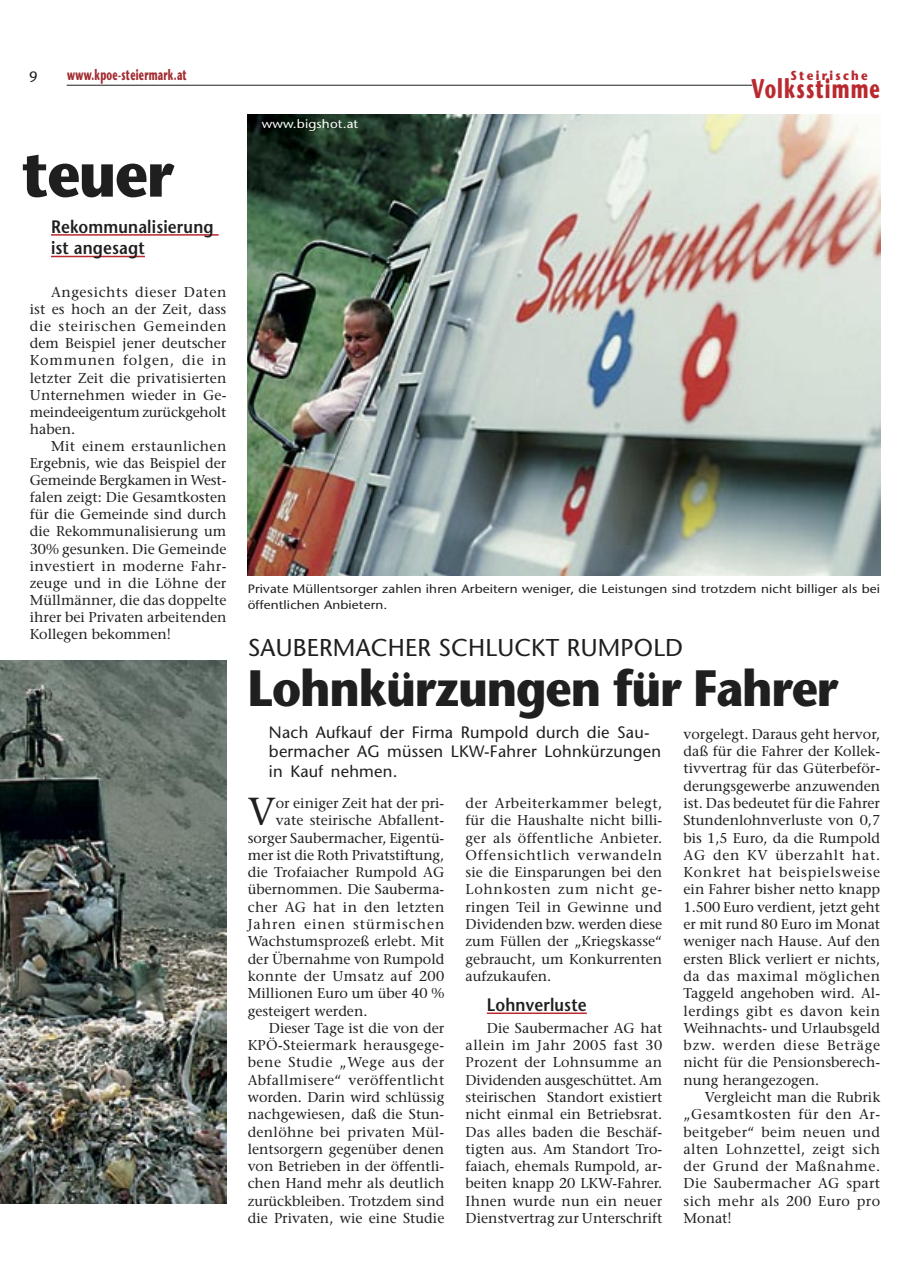
<style>
.page{position:relative;width:910px;height:1276px;background:#fff}
.page>*{position:absolute;margin:0;border:0;box-sizing:border-box;transform-origin:0 0}
.t1{font:700 64.5px "Stone Sans";letter-spacing:-.025em;color:#1f1f1f;scale:.9 1}
.t2{font:700 51px "Stone Sans";letter-spacing:-.025em;color:#1f1f1f;scale:.9 1}
.t3{font:39px "Stone Serif";color:#1f1f1f}
.t4{font:700 27px "Stone Sans";letter-spacing:.06em;color:#b9292f;scale:.67 1}
.t5{font:24.3px "Stone Sans";letter-spacing:.01em;color:#1f1f1f}
.t6{font:600 18px/21.6px "Stone Sans";letter-spacing:.01em;color:#1f1f1f;scale:.9 1}
.t7{font:16.5px/19.8px "Stone Sans";letter-spacing:.015em;color:#1f1f1f}
.t8{font:700 15px "Stone Sans";letter-spacing:.03em;color:#a22b30;scale:.6 1}
.t9{font:15px "Stone Sans";color:#1f1f1f}
.t10{font:14.25px/17.2px "Stone Serif";color:#1f1f1f;text-align:justify}
.t11{font:14.25px "Stone Serif";letter-spacing:.025em;color:#1f1f1f}
.t12{font:14.25px "Stone Serif";letter-spacing:.02em;color:#1f1f1f}
.t13{font:14.25px "Stone Serif";letter-spacing:.065em;color:#1f1f1f}
.t14{font:14.25px "Stone Serif";letter-spacing:.03em;color:#1f1f1f}
.t15{font:14.25px "Stone Serif";letter-spacing:.04em;color:#1f1f1f}
.t16{font:700 12.9px "Stone Sans";letter-spacing:.2em;color:#b9292f;scale:.89 1}
.t17{font:12.15px/16.2px "Stone Sans";letter-spacing:.01em;color:#1f1f1f;scale:1.11 1}
.t18{font:12.15px "Stone Sans";letter-spacing:.01em;color:#fff;scale:1.11 1}
</style>
<div class="page">
<hr style="left:67px;top:85px;width:685px;height:1px;background:#1f1f1f">
<hr style="left:487px;top:1012px;width:100px;height:2px;background:#b9292f">
<img style="left:248px;top:115px;width:632px;height:460px">
<hr style="left:51px;top:234px;width:168px;height:2px;background:#b9292f">
<hr style="left:51px;top:256px;width:94px;height:1px;background:#b9292f">
<img style="left:0;top:661px;width:226px;height:542px">
<p class="t9" style="left:29px;top:67px;width:10px">9</p>
<p class="t8" style="left:67px;top:65px;width:201px">www.kpoe-steiermark.at</p>
<h1 class="t1" style="left:22px;top:133px;width:170px">teuer</h1>
<p class="t6" style="left:51px;top:215px;width:182px">Rekommunalisierung ist angesagt</p>
<p class="t10" style="left:30px;top:283px;width:198px;text-indent:21px">Angesichts dieser Daten ist es hoch an der Zeit, dass die steirischen Gemeinden dem Beispiel jener deutscher Kommunen folgen, die in letzter Zeit die privatisierten Unternehmen wieder in Ge&shy;meindeeigentum zurückgeholt haben.</p>
<p class="t10" style="left:30px;top:437px;width:198px;text-indent:21px">Mit einem erstaunlichen Ergebnis, wie das Beispiel der Gemeinde Bergkamen in West&shy;falen zeigt: Die Gesamtkosten für die Gemeinde sind durch die Rekommunalisierung um 30% gesunken. Die Gemeinde investiert in moderne Fahr&shy;zeuge und in die Löhne der Müllmänner, die das doppelte ihrer bei Privaten arbeitenden Kollegen bekommen!</p>
<p class="t18" style="left:262px;top:117px;width:88px">www.bigshot.at</p>
<p class="t16" style="left:790px;top:67px;width:89px">Steirische</p>
<h3 class="t4" style="left:752px;top:72px;width:193px">Volksstimme</h3>
<p class="t17" style="left:248px;top:580px;width:571px">Private Müllentsorger zahlen ihren Arbeitern weniger, die Leistungen sind trotzdem nicht billiger als bei öffentlichen Anbietern.</p>
<h3 class="t5" style="left:248px;top:632px;width:437px">SAUBERMACHER SCHLUCKT RUMPOLD</h3>
<h2 class="t2" style="left:248px;top:655px;width:657px">Lohnkürzungen für Fahrer</h2>
<p class="t7" style="left:269px;top:722px;width:394px">Nach Aufkauf der Firma Rumpold durch die Sau&shy;bermacher AG müssen LKW-Fahrer Lohnkürzungen in Kauf nehmen.</p>
<h3 class="t3" style="left:248px;top:788px;width:30px">V</h3>
<p class="t10" style="left:276px;top:794px;width:170px">or einiger Zeit hat der pri-</p>
<p class="t10" style="left:276px;top:811px;width:170px">vate steirische Abfallent-</p>
<p class="t10" style="left:248px;top:829px;width:198px">sorger Saubermacher, Eigentü-</p>
<p class="t10" style="left:248px;top:846px;width:198px">mer ist die Roth Privatstiftung,</p>
<p class="t10" style="left:248px;top:863px;width:198px">die Trofaiacher Rumpold AG</p>
<p class="t10" style="left:248px;top:880px;width:198px">übernommen. Die Sauberma-</p>
<p class="t14" style="left:248px;top:898px;width:198px">cher AG hat in den letzten</p>
<p class="t13" style="left:248px;top:915px;width:198px">Jahren einen stürmischen</p>
<p class="t10" style="left:248px;top:932px;width:198px">Wachstumsprozeß erlebt. Mit</p>
<p class="t10" style="left:248px;top:950px;width:198px">der Übernahme von Rumpold</p>
<p class="t11" style="left:248px;top:967px;width:198px">konnte der Umsatz auf 200</p>
<p class="t10" style="left:248px;top:984px;width:198px">Millionen Euro um über 40 %</p>
<p class="t10" style="left:248px;top:1001px;width:121px">gesteigert werden.</p>
<p class="t10" style="left:269px;top:1019px;width:177px">Dieser Tage ist die von der</p>
<p class="t11" style="left:248px;top:1036px;width:198px">KPÖ-Steiermark herausgege-</p>
<p class="t15" style="left:248px;top:1053px;width:198px">bene Studie „Wege aus der</p>
<p class="t11" style="left:248px;top:1071px;width:198px">Abfallmisere“ veröffentlicht</p>
<p class="t10" style="left:248px;top:1088px;width:198px">worden. Darin wird schlüssig</p>
<p class="t10" style="left:248px;top:1105px;width:198px">nachgewiesen, daß die Stun-</p>
<p class="t12" style="left:248px;top:1123px;width:198px">denlöhne bei privaten Mül-</p>
<p class="t10" style="left:248px;top:1140px;width:198px">lentsorgern gegenüber denen</p>
<p class="t10" style="left:248px;top:1157px;width:198px">von Betrieben in der öffentli-</p>
<p class="t10" style="left:248px;top:1174px;width:198px">chen Hand mehr als deutlich</p>
<p class="t10" style="left:248px;top:1192px;width:198px">zurückbleiben. Trotzdem sind</p>
<p class="t10" style="left:248px;top:1209px;width:198px">die Privaten, wie eine Studie</p>
<p class="t10" style="left:466px;top:794px;width:198px">der Arbeiterkammer belegt, für die Haushalte nicht billi&shy;ger als öffentliche Anbieter.<br>Offensichtlich verwandeln sie die Einsparungen bei den Lohnkosten zum nicht ge&shy;ringen Teil in Gewinne und Dividenden bzw. werden diese zum Füllen der „Kriegskasse“ gebraucht, um Konkurrenten aufzukaufen.</p>
<p class="t6" style="left:487px;top:993px;width:112px">Lohnverluste</p>
<p class="t10" style="left:466px;top:1019px;width:198px;text-indent:21px">Die Saubermacher AG hat allein im Jahr 2005 fast 30<br>Prozent der Lohnsumme an Dividenden ausgeschüttet. Am steirischen Standort existiert nicht einmal ein Betriebsrat.<br>Das alles baden die Beschäf&shy;tigten aus. Am Standort Tro&shy;faiach, ehemals Rumpold, ar&shy;beiten knapp 20 LKW-Fahrer.<br>Ihnen wurde nun ein neuer Dienstvertrag zur Unterschrift</p>
<p class="t10" style="left:683px;top:725px;width:198px">vorgelegt. Daraus geht hervor, daß für die Fahrer der Kollek&shy;tivvertrag für das Güterbeför&shy;derungsgewerbe anzuwenden ist. Das bedeutet für die Fahrer Stundenlohnverluste von 0,7 bis 1,5 Euro, da die Rumpold AG den KV überzahlt hat.<br>Konkret hat beispielsweise ein Fahrer bisher netto knapp 1.500 Euro verdient, jetzt geht er mit rund 80 Euro im Monat weniger nach Hause. Auf den ersten Blick verliert er nichts, da das maximal möglichen Taggeld angehoben wird. Al&shy;lerdings gibt es davon kein Weihnachts- und Urlaubsgeld bzw. werden diese Beträge nicht für die Pensionsberech&shy;nung herangezogen.</p>
<p class="t10" style="left:683px;top:1088px;width:198px;text-indent:21px">Vergleicht man die Rubrik „Gesamtkosten für den Ar&shy;beitgeber“ beim neuen und alten Lohnzettel, zeigt sich der Grund der Maßnahme.<br>Die Saubermacher AG spart sich mehr als 200 Euro pro Monat!</p>
</div>
